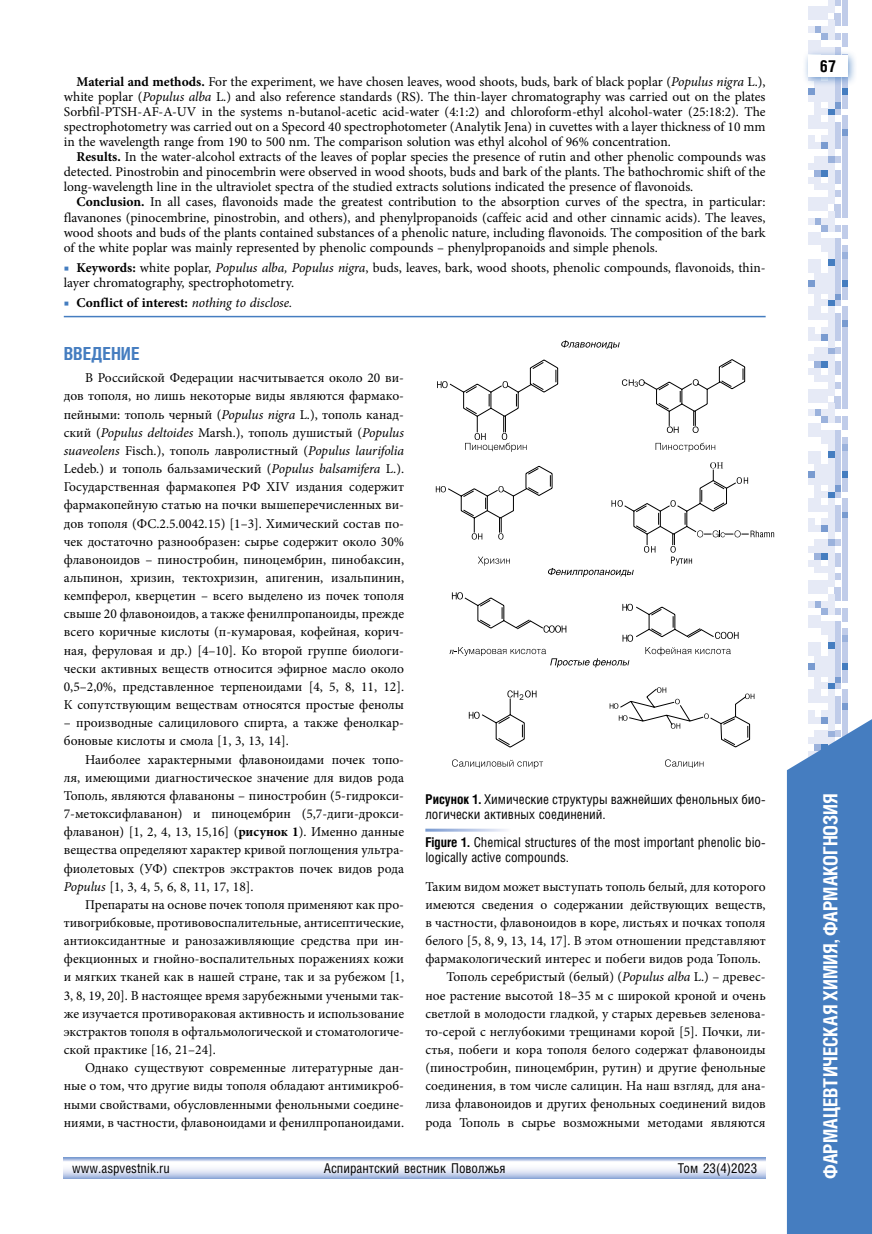
<style>
.page{position:relative;width:872px;height:1234px;background:#fff}
.page>*{position:absolute;margin:0;border:0;box-sizing:border-box;transform-origin:0 0}
.t1{font:700 19.5px "Helios Cond C";color:#fff}
.t2{font:700 18px "Helios Cond C";color:#457dc0}
.t3{font:700 16.5px "Helios Cond C";color:#000}
.t4{font:13.5px/18.1px "Minion Pro";color:#000;text-align:justify}
.t5{font:13.5px/15px "Helios Cond C";color:#000}
.t6{font:700 13.5px "Minion Pro";color:#000}
.s1{font-weight:700}
.s2{font-style:italic}
.s3{color:#457dc0}
.s4{font-weight:400;color:#457dc0}
.s5{font-weight:400;font-style:italic}
</style>
<div class="page">
<svg style="left:808px;top:676px;width:39px;height:30px"></svg>
<div style="left:841px;top:669px;width:6px;height:7px;background:#c0cce9"></div>
<div style="left:835px;top:669px;width:6px;height:7px;background:#c0cce9"></div>
<div style="left:828px;top:669px;width:6px;height:7px;background:#e6eaf6"></div>
<div style="left:821px;top:669px;width:6px;height:7px;background:#e6eaf6"></div>
<div style="left:815px;top:669px;width:6px;height:7px;background:#e6eaf6"></div>
<div style="left:808px;top:669px;width:6px;height:7px;background:#e6eaf6"></div>
<svg style="left:808px;top:573px;width:39px;height:96px"></svg>
<div style="left:841px;top:566px;width:6px;height:7px;background:#c0cce9"></div>
<div style="left:828px;top:566px;width:6px;height:7px;background:#e6eaf6"></div>
<div style="left:821px;top:566px;width:6px;height:7px;background:#e6eaf6"></div>
<div style="left:815px;top:566px;width:6px;height:7px;background:#e6eaf6"></div>
<svg style="left:808px;top:525px;width:39px;height:41px"></svg>
<div style="left:841px;top:518px;width:6px;height:7px;background:#c0cce9"></div>
<div style="left:835px;top:518px;width:6px;height:7px;background:#c0cce9"></div>
<div style="left:828px;top:518px;width:6px;height:7px;background:#e6eaf6"></div>
<div style="left:821px;top:518px;width:6px;height:7px;background:#e6eaf6"></div>
<div style="left:808px;top:518px;width:6px;height:7px;background:#e6eaf6"></div>
<svg style="left:808px;top:313px;width:39px;height:205px"></svg>
<div style="left:841px;top:306px;width:6px;height:7px;background:#c0cce9"></div>
<div style="left:828px;top:306px;width:6px;height:7px;background:#e6eaf6"></div>
<div style="left:815px;top:306px;width:6px;height:7px;background:#e6eaf6"></div>
<div style="left:808px;top:306px;width:6px;height:7px;background:#e6eaf6"></div>
<svg style="left:808px;top:259px;width:39px;height:47px"></svg>
<div style="left:841px;top:252px;width:6px;height:7px;background:#9bb2dc"></div>
<div style="left:835px;top:252px;width:6px;height:7px;background:#c0cce9"></div>
<div style="left:828px;top:252px;width:6px;height:7px;background:#e6eaf6"></div>
<svg style="left:808px;top:102px;width:39px;height:150px"></svg>
<div style="left:841px;top:95px;width:6px;height:7px;background:#c0cce9"></div>
<div style="left:835px;top:95px;width:6px;height:7px;background:#c0cce9"></div>
<div style="left:828px;top:95px;width:6px;height:7px;background:#e6eaf6"></div>
<div style="left:821px;top:95px;width:6px;height:7px;background:#e6eaf6"></div>
<div style="left:815px;top:95px;width:6px;height:7px;background:#e6eaf6"></div>
<div style="left:808px;top:95px;width:6px;height:7px;background:#e6eaf6"></div>
<svg style="left:808px;top:0;width:39px;height:95px"></svg>
<div style="left:802px;top:49px;width:56px;height:38px;background:#457dc0;opacity:.75"></div>
<div style="left:808px;top:55px;width:39px;height:22px;background:#fff"></div>
<svg style="left:787px;top:706px;width:85px;height:527px;background:#5185c4"></svg>
<svg style="left:64px;top:1157px;width:701px;height:21px"></svg>
<hr style="left:64px;top:316px;width:701px;height:1px;background:#457dc0">
<svg style="left:561px;top:340px;width:58px;height:9px"></svg>
<svg style="left:655px;top:442px;width:60px;height:10px"></svg>
<svg style="left:452px;top:759px;width:91px;height:9px"></svg>
<svg style="left:665px;top:759px;width:38px;height:8px"></svg>
<svg style="left:609px;top:687px;width:145px;height:60px"></svg>
<svg style="left:469px;top:690px;width:67px;height:57px"></svg>
<svg style="left:449px;top:592px;width:289px;height:75px"></svg>
<svg style="left:436px;top:462px;width:338px;height:115px"></svg>
<svg style="left:622px;top:359px;width:123px;height:74px"></svg>
<svg style="left:437px;top:359px;width:121px;height:93px"></svg>
<p class="t4" style="left:64px;top:75px;width:703px;line-height:15px;text-indent:13px"><span class="s1">Material and methods.</span> For the experiment, we have chosen leaves, wood shoots, buds, bark of black poplar (<span class="s2">Populus nigra</span> L.), white poplar (<span class="s2">Populus alba</span> L.) and also reference standards (RS). The thin-layer chromatography was carried out on the plates Sorbfil-PTSH-AF-A-UV in the systems n-butanol-acetic acid-water (4:1:2) and chloroform-ethyl alcohol-water (25:18:2). The spectrophotometry was carried out on a Specord 40 spectrophotometer (Analytik Jena) in cuvettes with a layer thickness of 10 mm in the wavelength range from 190 to 500 nm. The comparison solution was ethyl alcohol of 96% concentration.</p>
<p class="t4" style="left:64px;top:150px;width:703px;line-height:15px;text-indent:13px"><span class="s1">Results.</span> In the water-alcohol extracts of the leaves of poplar species the presence of rutin and other phenolic compounds was detected. Pinostrobin and pinocembrin were observed in wood shoots, buds and bark of the plants. The bathochromic shift of the long-wavelength line in the ultraviolet spectra of the studied extracts solutions indicated the presence of flavonoids.</p>
<p class="t4" style="left:64px;top:195px;width:703px;line-height:15px;text-indent:13px"><span class="s1">Conclusion.</span> In all cases, flavonoids made the greatest contribution to the absorption curves of the spectra, in particular: flavanones (pinocembrine, pinostrobin, and others), and phenylpropanoids (caffeic acid and other cinnamic acids). The leaves, wood shoots and buds of the plants contained substances of a phenolic nature, including flavonoids. The composition of the bark of the white poplar was mainly represented by phenolic compounds – phenylpropanoids and simple phenols.</p>
<p class="t4" style="left:64px;top:259px;width:703px;line-height:15.8px"><span class="s3">■</span> <span class="s1">Keywords:</span> white poplar, <span class="s2">Populus alba, Populus nigra</span>, buds, leaves, bark, wood shoots, phenolic compounds, flavonoids, thin&shy;layer chromatography, spectrophotometry.</p>
<p class="t6" style="left:64px;top:293px;width:230px"><span class="s4">■</span> Conflict of interest: <span class="s5">nothing to disclose.</span></p>
<h2 class="t2" style="left:64px;top:342px;width:77px">ВВЕДЕНИЕ</h2>
<p class="t4" style="left:64px;top:369px;width:342px;text-indent:21px">В Российской Федерации насчитывается около 20 ви&shy;дов тополя, но лишь некоторые виды являются фармако&shy;пейными: тополь черный (<span class="s2">Populus nigra</span> L.), тополь канад&shy;ский (<span class="s2">Populus deltoides</span> Marsh.), тополь душистый (<span class="s2">Populus suaveolens</span> Fisch.), тополь лавролистный (<span class="s2">Populus laurifolia </span>Ledeb.) и тополь бальзамический (<span class="s2">Populus balsamifera</span> L.).<br>Государственная фармакопея РФ XIV издания содержит фармакопейную статью на почки вышеперечисленных ви&shy;дов тополя (ФС.2.5.0042.15) [1–3]. Химический состав по&shy;чек достаточно разнообразен: сырье содержит около 30% флавоноидов – пиностробин, пиноцембрин, пинобаксин, альпинон, хризин, тектохризин, апигенин, изальпинин, кемпферол, кверцетин – всего выделено из почек тополя свыше 20 флавоноидов, а также фенилпропаноиды, прежде всего коричные кислоты (п-кумаровая, кофейная, корич&shy;ная, феруловая и др.) [4–10]. Ко второй группе биологи&shy;чески активных веществ относится эфирное масло около 0,5–2,0%, представленное терпеноидами [4, 5, 8, 11, 12].<br>К сопутствующим веществам относятся простые фенолы</p>
<p class="t4" style="left:64px;top:713px;width:342px">– производные салицилового спирта, а также фенолкар&shy;боновые кислоты и смола [1, 3, 13, 14].</p>
<p class="t4" style="left:64px;top:750px;width:342px;text-indent:21px">Наиболее характерными флавоноидами почек топо&shy;ля, имеющими диагностическое значение для видов рода Тополь, являются флаваноны – пиностробин (5-гидрокси-7-метоксифлаванон) и пиноцембрин (5,7-диги-дрокси&shy;флаванон) [1, 2, 4, 13, 15,16] (<span class="s1">рисунок 1</span>). Именно данные вещества определяют характер кривой поглощения ультра&shy;фиолетовых (УФ) спектров экстрактов почек видов рода <span class="s2">Populus</span> [1, 3, 4, 5, 6, 8, 11, 17, 18].</p>
<p class="t4" style="left:64px;top:895px;width:342px;text-indent:21px">Препараты на основе почек тополя применяют как про&shy;тивогрибковые, противовоспалительные, антисептические, антиоксидантные и ранозаживляющие средства при ин&shy;фекционных и гнойно-воспалительных поражениях кожи и мягких тканей как в нашей стране, так и за рубежом [1, 3, 8, 19, 20]. В настоящее время зарубежными учеными так&shy;же изучается противораковая активность и использование экстрактов тополя в офтальмологической и стоматологиче&shy;ской практике [16, 21–24].</p>
<p class="t4" style="left:64px;top:1058px;width:342px;text-indent:21px">Однако существуют современные литературные дан&shy;ные о том, что другие виды тополя обладают антимикроб&shy;ными свойствами, обусловленными фенольными соедине&shy;ниями, в частности, флавоноидами и фенилпропаноидами.</p>
<p class="t5" style="left:425px;top:791px;width:342px"><span class="s1">Рисунок 1.</span> Химические структуры важнейших фенольных био&shy;логически активных соединений.</p>
<p class="t5" style="left:425px;top:834px;width:342px"><span class="s1">Figure 1.</span> Chemical structures of the most important phenolic bio&shy;logically active compounds.</p>
<p class="t4" style="left:425px;top:877px;width:342px">Таким видом может выступать тополь белый, для которого</p>
<p class="t4" style="left:425px;top:895px;width:342px">имеются сведения о содержании действующих веществ,</p>
<p class="t4" style="left:425px;top:913px;width:342px">в частности, флавоноидов в коре, листьях и почках тополя</p>
<p class="t4" style="left:425px;top:931px;width:342px">белого [5, 8, 9, 13, 14, 17]. В этом отношении представляют</p>
<p class="t4" style="left:425px;top:949px;width:337px">фармакологический интерес и побеги видов рода Тополь.</p>
<p class="t4" style="left:446px;top:967px;width:320px">Тополь серебристый (белый) (<span class="s2">Populus alba</span> L.) – древес-</p>
<p class="t4" style="left:425px;top:985px;width:342px">ное растение высотой 18–35 м с широкой кроной и очень</p>
<p class="t4" style="left:425px;top:1004px;width:342px">светлой в молодости гладкой, у старых деревьев зеленова-</p>
<p class="t4" style="left:425px;top:1022px;width:342px">то-серой с неглубокими трещинами корой [5]. Почки, ли-</p>
<p class="t4" style="left:425px;top:1040px;width:342px">стья, побеги и кора тополя белого содержат флавоноиды</p>
<p class="t4" style="left:425px;top:1058px;width:342px">(пиностробин, пиноцембрин, рутин) и другие фенольные</p>
<p class="t4" style="left:425px;top:1076px;width:342px">соединения, в том числе салицин. На наш взгляд, для ана-</p>
<p class="t4" style="left:425px;top:1094px;width:342px">лиза флавоноидов и других фенольных соединений видов</p>
<p class="t4" style="left:425px;top:1112px;width:342px">рода Тополь в сырье возможными методами являются</p>
<p class="t5" style="left:72px;top:1159px;width:99px">www.aspvestnik.ru</p>
<p class="t5" style="left:324px;top:1159px;width:183px">Аспирантский вестник Поволжья</p>
<p class="t5" style="left:678px;top:1159px;width:81px">Том 23(4)2023</p>
<p class="t3" style="left:820px;top:56px;width:17px">67</p>
<h1 class="t1" style="left:819px;top:1178px;width:385px;rotate:-90deg">Фармацевтическая химия, фармакогнозия</h1>
</div>
